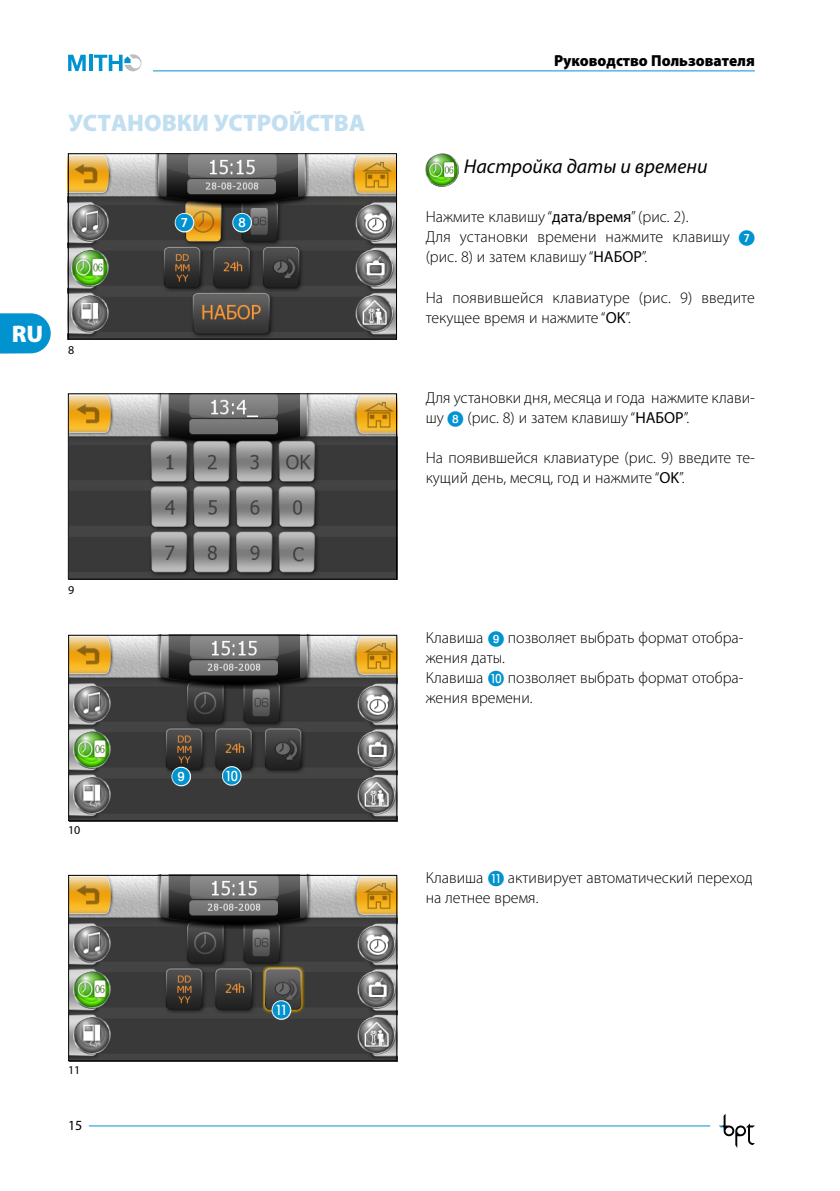
<style>
.page{position:relative;width:840px;height:1191px;background:#fff}
.page>*{position:absolute;margin:0;border:0;box-sizing:border-box;transform-origin:0 0}
.t1{font:900 24px "Myriad Pro";color:#c2dff1}
.t2{font:900 24px "Myriad Pro";color:#fff}
.t3{font:italic 20px "Myriad Pro";color:#000}
.t4{font:18px "European Pi 1";color:#0093d0}
.t5{font:300 16px/20px "Myriad Pro";color:#000}
.t6{font:900 16px "Myriad Pro";color:#000;scale:.95 1}
.t7{font:14px "Myriad Pro";color:#000}
.t8{font:12px "Myriad Pro";color:#000}
.s1{font-weight:400}
.s2{font-family:"European Pi 1";font-weight:400;color:#0093d0}
</style>
<div class="page">
<hr style="left:153px;top:70px;width:601px;height:1px;background:#0093d0">
<svg style="left:68px;top:55px;width:18px;height:16px"></svg>
<hr style="left:89px;top:55px;width:3px;height:16px;background:#0093d0">
<svg style="left:94px;top:54px;width:47px;height:17px"></svg>
<hr style="left:89px;top:1125px;width:620px;height:1px;background:#0093d0">
<svg style="left:719px;top:1114px;width:35px;height:34px"></svg>
<svg style="left:0;top:313px;width:51px;height:41px"></svg>
<img style="left:70px;top:637px;width:325px;height:182px">
<div style="left:68px;top:635px;width:329px;height:186px;border:1px solid #000"></div>
<img style="left:70px;top:877px;width:325px;height:182px">
<div style="left:68px;top:875px;width:329px;height:186px;border:1px solid #000"></div>
<img style="left:425px;top:153px;width:33px;height:33px">
<img style="left:70px;top:155px;width:325px;height:182px">
<div style="left:68px;top:153px;width:329px;height:186px;border:1px solid #000"></div>
<img style="left:70px;top:395px;width:325px;height:182px">
<div style="left:68px;top:393px;width:329px;height:186px;border:1px solid #000"></div>
<svg style="left:170px;top:765px;width:22px;height:22px"></svg>
<svg style="left:220px;top:764px;width:23px;height:23px"></svg>
<svg style="left:270px;top:999px;width:22px;height:22px"></svg>
<svg style="left:173px;top:211px;width:23px;height:23px"></svg>
<svg style="left:231px;top:211px;width:22px;height:23px"></svg>
<h1 class="t1" style="left:68px;top:107px;width:298px">УСТАНОВ КИ УСТРОЙСТВА</h1>
<p class="t4" style="left:175px;top:213px;width:19px">7</p>
<p class="t4" style="left:233px;top:213px;width:19px">8</p>
<h1 class="t2" style="left:12px;top:318px;width:33px">RU</h1>
<p class="t8" style="left:68px;top:342px;width:8px">8</p>
<p class="t8" style="left:68px;top:582px;width:8px">9</p>
<p class="t8" style="left:68px;top:822px;width:14px">10</p>
<p class="t8" style="left:68px;top:1062px;width:14px">11</p>
<p class="t7" style="left:68px;top:1117px;width:16px">15</p>
<p class="t4" style="left:172px;top:766px;width:19px">9</p>
<p class="t4" style="left:223px;top:766px;width:19px">J</p>
<p class="t4" style="left:272px;top:1000px;width:19px">K</p>
<p class="t6" style="left:553px;top:50px;width:213px">Руководство Пользователя</p>
<p class="t3" style="left:463px;top:156px;width:245px">Настройка даты и времени</p>
<p class="t5" style="left:425px;top:207px;width:330px">Нажмите клавишу “<span class="s1">дата/время</span>” (рис. 2).<br>Для установки времени нажмите клавишу <span class="s2">7 </span>(рис. 8) и затем клавишу “<span class="s1">НАБОР</span>”.</p>
<p class="t5" style="left:425px;top:287px;width:330px">На появившейся клавиатуре (рис. 9) введите текущее время и нажмите “<span class="s1">OK</span>”.</p>
<p class="t5" style="left:425px;top:387px;width:330px">Для установки дня, месяца и года нажмите клави&shy;шу <span class="s2">8</span> (рис. 8) и затем клавишу “<span class="s1">НАБОР</span>”.</p>
<p class="t5" style="left:425px;top:447px;width:330px">На появившейся клавиатуре (рис. 9) введите те&shy;кущий день, месяц, год и нажмите “<span class="s1">OK</span>”.</p>
<p class="t5" style="left:425px;top:627px;width:319px">Клавиша <span class="s2">9</span> позволяет выбрать формат отобра&shy;жения даты.<br>Клавиша <span class="s2">J</span> позволяет выбрать формат отобра&shy;жения времени.</p>
<p class="t5" style="left:425px;top:867px;width:328px">Клавиша <span class="s2">K</span> активирует автоматический переход на летнее время.</p>
</div>
